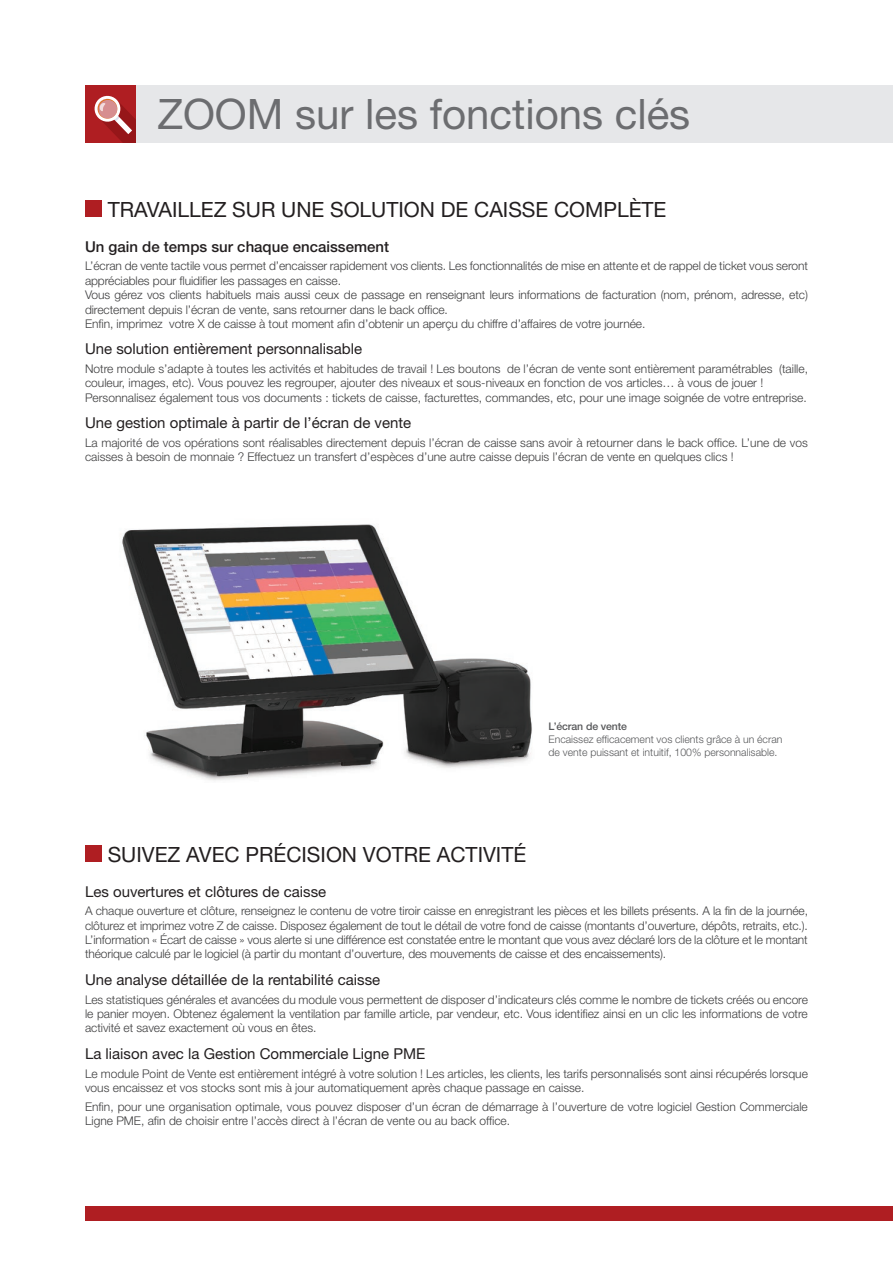
<style>
.page{position:relative;width:893px;height:1263px;background:#fff}
.page>*{position:absolute;margin:0;border:0;box-sizing:border-box;transform-origin:0 0}
.t1{font:42px "Helvetica Neue LT Std";color:#6c6d70}
.t2{font:21px "Helvetica Neue LT Std";color:#231f20}
.t3{font:15px "Helvetica Neue LT Std";color:#231f20}
.t4{font:500 15px "Helvetica Neue LT Std";color:#231f20}
.t5{font:300 12px/14.4px "Helvetica Neue LT Std";color:#3e3e3f}
.t6{font:300 10.5px/12.6px "Helvetica Neue LT Std";color:#57585a}
.t7{font:500 10.5px "Helvetica Neue LT Std";letter-spacing:-.01em;color:#57585a}
</style>
<div class="page">
<div style="left:85px;top:1206px;width:808px;height:15px;background:#af1e22"></div>
<div style="left:85px;top:200px;width:17px;height:17px;background:#af1e22"></div>
<div style="left:85px;top:845px;width:17px;height:16px;background:#af1e22"></div>
<div style="left:85px;top:85px;width:51px;height:57px;background:#af1e22"></div>
<svg style="left:94px;top:95px;width:42px;height:47px"></svg>
<div style="left:136px;top:85px;width:757px;height:57px;background:#e6e7e9"></div>
<img style="left:122px;top:524px;width:410px;height:257px">
<h1 class="t1" style="left:157px;top:89px;width:534px">ZOOM sur les fonctions clés</h1>
<h2 class="t2" style="left:108px;top:197px;width:560px">TRAVAILLEZ SUR UNE SOLUTION DE CAISSE COMPLÈTE</h2>
<p class="t4" style="left:85px;top:237px;width:305px">Un gain de temps sur chaque encaissement</p>
<p class="t5" style="left:85px;top:259px;width:724px">L’écran de vente tactile vous permet d’encaisser rapidement vos clients. Les fonctionnalités de mise en attente et de rappel de ticket vous seront appréciables pour fluidifier les passages en caisse.<br>Vous gérez vos clients habituels mais aussi ceux de passage en renseignant leurs informations de facturation (nom, prénom, adresse, etc) directement depuis l’écran de vente, sans retourner dans le back office.<br>Enfin, imprimez votre X de caisse à tout moment afin d’obtenir un aperçu du chiffre d’affaires de votre journée.</p>
<p class="t3" style="left:85px;top:340px;width:279px">Une solution entièrement personnalisable</p>
<p class="t5" style="left:85px;top:361px;width:724px">Notre module s’adapte à toutes les activités et habitudes de travail ! Les boutons de l’écran de vente sont entièrement paramétrables (taille, couleur, images, etc). Vous pouvez les regrouper, ajouter des niveaux et sous-niveaux en fonction de vos articles… à vous de jouer !<br>Personnalisez également tous vos documents : tickets de caisse, facturettes, commandes, etc, pour une image soignée de votre entreprise.</p>
<p class="t3" style="left:85px;top:414px;width:328px">Une gestion optimale à partir de l’écran de vente</p>
<p class="t5" style="left:85px;top:435px;width:724px">La majorité de vos opérations sont réalisables directement depuis l’écran de caisse sans avoir à retourner dans le back office. L’une de vos caisses à besoin de monnaie ? Effectuez un transfert d’espèces d’une autre caisse depuis l’écran de vente en quelques clics !</p>
<p class="t7" style="left:549px;top:720px;width:80px">L’écran de vente</p>
<p class="t6" style="left:549px;top:733px;width:235px">Encaissez efficacement vos clients grâce à un écran de vente puissant et intuitif, 100% personnalisable.</p>
<h2 class="t2" style="left:108px;top:841px;width:420px">SUIVEZ AVEC PRÉCISION VOTRE ACTIVITÉ</h2>
<p class="t3" style="left:85px;top:882px;width:243px">Les ouvertures et clôtures de caisse</p>
<p class="t5" style="left:85px;top:903px;width:724px;text-align:justify">A chaque ouverture et clôture, renseignez le contenu de votre tiroir caisse en enregistrant les pièces et les billets présents. A la fin de la journée, clôturez et imprimez votre Z de caisse. Disposez également de tout le détail de votre fond de caisse (montants d’ouverture, dépôts, retraits, etc.).<br>L’information « Écart de caisse » vous alerte si une différence est constatée entre le montant que vous avez déclaré lors de la clôture et le montant théorique calculé par le logiciel (à partir du montant d’ouverture, des mouvements de caisse et des encaissements).</p>
<p class="t3" style="left:85px;top:971px;width:297px">Une analyse détaillée de la rentabilité caisse</p>
<p class="t5" style="left:85px;top:992px;width:724px;text-align:justify">Les statistiques générales et avancées du module vous permettent de disposer d’indicateurs clés comme le nombre de tickets créés ou encore le panier moyen. Obtenez également la ventilation par famille article, par vendeur, etc. Vous identifiez ainsi en un clic les informations de votre activité et savez exactement où vous en êtes.</p>
<p class="t3" style="left:85px;top:1044px;width:342px">La liaison avec la Gestion Commerciale Ligne PME</p>
<p class="t5" style="left:85px;top:1066px;width:724px">Le module Point de Vente est entièrement intégré à votre solution ! Les articles, les clients, les tarifs personnalisés sont ainsi récupérés lorsque vous encaissez et vos stocks sont mis à jour automatiquement après chaque passage en caisse.</p>
<p class="t5" style="left:85px;top:1099px;width:724px">Enfin, pour une organisation optimale, vous pouvez disposer d’un écran de démarrage à l’ouverture de votre logiciel Gestion Commerciale<br>Ligne PME, afin de choisir entre l’accès direct à l’écran de vente ou au back office.</p>
</div>
